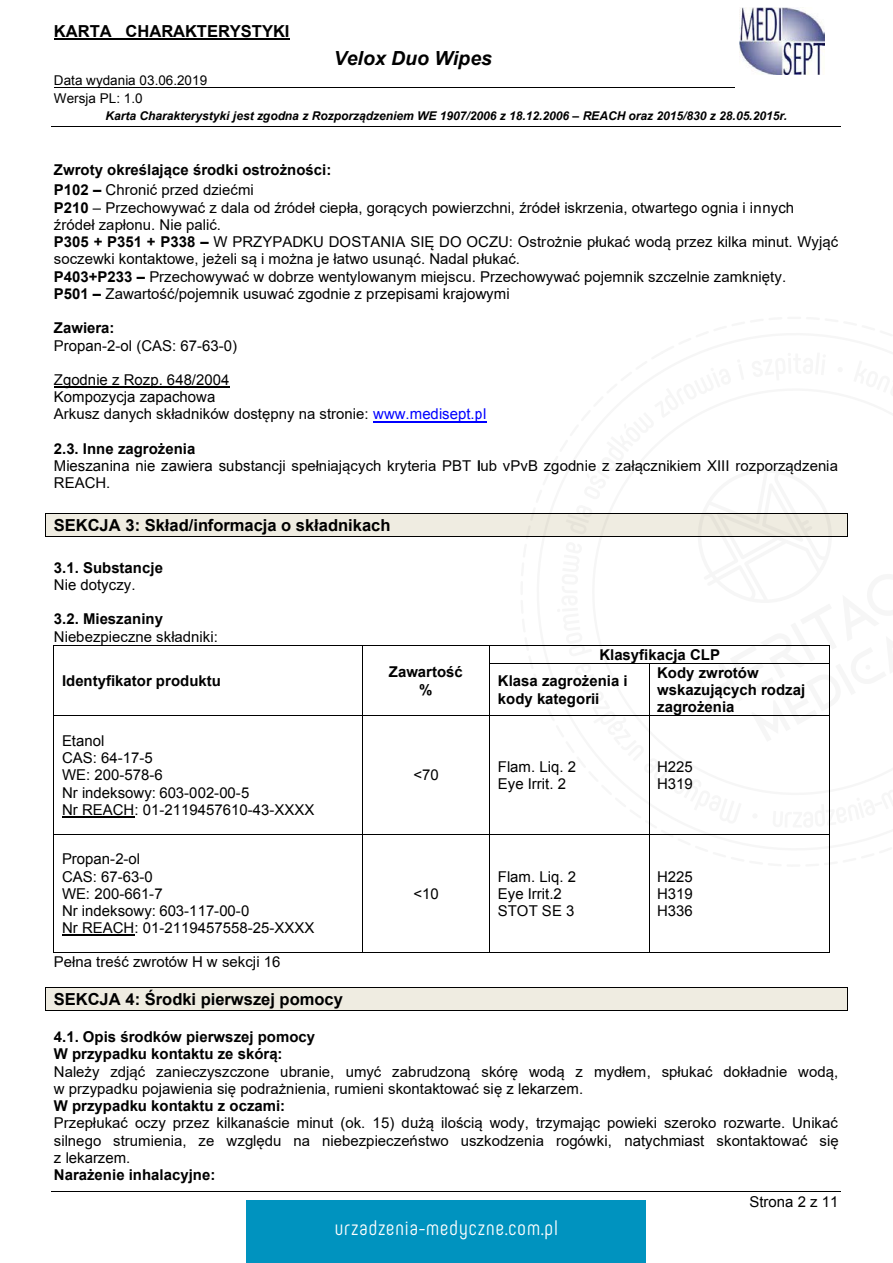
<style>
.page{position:relative;width:893px;height:1263px;background:#fff}
.page>*{position:absolute;margin:0;border:0;box-sizing:border-box;transform-origin:0 0}
.t1{font:21px "Phenomena";letter-spacing:.05em;color:#fff}
.t2{font:italic 700 19.5px "Arial";color:#000}
.t3{font:700 16.5px "Arial";color:#000}
.t4{font:15px/17.2px "Arial";color:#000}
.t5{font:700 15px/17.2px "Arial";color:#000}
.t6{font:13.5px/17.9px "Arial";color:#000}
.t7{font:italic 700 12px "Arial";letter-spacing:-.005em;color:#000}
.s1{font-weight:400}
.s2{font-weight:700}
.s3{color:#00f}
</style>
<div class="page">
<hr style="left:54px;top:39px;width:236px;height:1px;background:#000">
<hr style="left:54px;top:87px;width:680px;height:1px;background:#000">
<hr style="left:52px;top:126px;width:789px;height:1px;background:#000">
<hr style="left:52px;top:1191px;width:789px;height:1px;background:#000">
<img style="left:740px;top:8px;width:84px;height:66px">
<hr style="left:54px;top:387px;width:176px;height:1px;background:#000">
<hr style="left:373px;top:421px;width:113px;height:1px;background:#00f">
<div style="left:46px;top:514px;width:801px;height:22px;background:#efece1"></div>
<hr style="left:46px;top:514px;width:801px;height:1px;background:#000">
<hr style="left:46px;top:536px;width:801px;height:1px;background:#000">
<svg style="left:45px;top:514px;width:1px;height:23px"></svg>
<hr style="left:54px;top:645px;width:308px;height:1px;background:#000">
<hr style="left:363px;top:645px;width:126px;height:1px;background:#000">
<svg style="left:362px;top:645px;width:1px;height:19px"></svg>
<hr style="left:54px;top:664px;width:1px;height:51px;background:#000">
<hr style="left:362px;top:664px;width:1px;height:51px;background:#000">
<hr style="left:62px;top:817px;width:72px;height:1px;background:#000">
<hr style="left:54px;top:715px;width:308px;height:1px;background:#000">
<hr style="left:363px;top:715px;width:126px;height:1px;background:#000">
<hr style="left:54px;top:716px;width:1px;height:118px;background:#000">
<hr style="left:362px;top:716px;width:1px;height:118px;background:#000">
<hr style="left:62px;top:935px;width:72px;height:1px;background:#000">
<hr style="left:54px;top:834px;width:308px;height:1px;background:#000">
<hr style="left:363px;top:834px;width:126px;height:1px;background:#000">
<hr style="left:54px;top:834px;width:1px;height:118px;background:#000">
<hr style="left:54px;top:952px;width:308px;height:1px;background:#000">
<hr style="left:362px;top:834px;width:1px;height:118px;background:#000">
<hr style="left:363px;top:952px;width:126px;height:1px;background:#000">
<hr style="left:489px;top:834px;width:1px;height:118px;background:#000">
<hr style="left:490px;top:952px;width:159px;height:1px;background:#000">
<hr style="left:649px;top:834px;width:1px;height:118px;background:#000">
<hr style="left:650px;top:952px;width:179px;height:1px;background:#000">
<hr style="left:830px;top:834px;width:1px;height:118px;background:#000">
<div style="left:46px;top:988px;width:801px;height:22px;background:#efece1"></div>
<hr style="left:46px;top:987px;width:801px;height:1px;background:#000">
<hr style="left:46px;top:1010px;width:801px;height:1px;background:#000">
<svg style="left:45px;top:987px;width:1px;height:24px"></svg>
<svg style="left:847px;top:987px;width:1px;height:24px"></svg>
<div style="left:247px;top:1201px;width:399px;height:62px;background:#0093bf"></div>
<svg style="left:557px;top:513px;width:291px;height:315px"></svg>
<p class="t3" style="left:54px;top:20px;width:237px">KARTA CHARAKTERYSTYKI</p>
<h2 class="t2" style="left:334px;top:46px;width:160px">Velox Duo Wipes</h2>
<p class="t6" style="left:54px;top:72px;width:155px">Data wydania 03.06.2019<br>Wersja PL: 1.0</p>
<p class="t7" style="left:106px;top:108px;width:683px">Karta Charakterystyki jest zgodna z Rozporządzeniem WE 1907/2006 z 18.12.2006 – REACH oraz 2015/830 z 28.05.2015r.</p>
<p class="t5" style="left:54px;top:161px;width:279px;line-height:19.8px">Zwroty określające środki ostrożności:<br>P102 – <span class="s1">Chronić przed dziećmi</span></p>
<p class="t4" style="left:54px;top:199px;width:786px"><span class="s2">P210</span> – Przechowywać z dala od źródeł ciepła, gorących powierzchni, źródeł iskrzenia, otwartego ognia i innych źródeł zapłonu. Nie palić.<br><span class="s2">P305 + P351 + P338 –</span> W PRZYPADKU DOSTANIA SIĘ DO OCZU: Ostrożnie płukać wodą przez kilka minut. Wyjąć soczewki kontaktowe, jeżeli są i można je łatwo usunąć. Nadal płukać.<br><span class="s2">P403+P233 –</span> Przechowywać w dobrze wentylowanym miejscu. Przechowywać pojemnik szczelnie zamknięty.<br><span class="s2">P501 –</span> Zawartość/pojemnik usuwać zgodnie z przepisami krajowymi</p>
<p class="t5" style="left:54px;top:320px;width:62px">Zawiera:</p>
<p class="t4" style="left:54px;top:337px;width:185px">Propan-2-ol (CAS: 67-63-0)</p>
<p class="t4" style="left:54px;top:371px;width:434px">Zgodnie z Rozp. 648/2004<br>Kompozycja zapachowa<br>Arkusz danych składników dostępny na stronie: <span class="s3">www.medisept.pl</span></p>
<p class="t5" style="left:54px;top:441px;width:143px">2.3. Inne zagrożenia</p>
<p class="t4" style="left:54px;top:458px;width:785px">Mieszanina nie zawiera substancji spełniających kryteria PBT lub vPvB zgodnie z załącznikiem XIII rozporządzenia<br>REACH.</p>
<p class="t3" style="left:54px;top:514px;width:338px">SEKCJA 3: Skład/informacja o składnikach</p>
<p class="t5" style="left:54px;top:559px;width:111px">3.1. Substancje</p>
<p class="t4" style="left:54px;top:576px;width:83px">Nie dotyczy.</p>
<p class="t5" style="left:54px;top:611px;width:111px">3.2. Mieszaniny</p>
<p class="t4" style="left:54px;top:628px;width:165px">Niebezpieczne składniki:</p>
<p class="t5" style="left:62px;top:672px;width:160px">Identyfikator produktu</p>
<p class="t5" style="left:389px;top:664px;width:75px;text-align:center">Zawartość %</p>
<p class="t5" style="left:498px;top:641px;width:224px;line-height:26.7px;text-indent:101px">Klasyfikacja CLP<br>Klasa zagrożenia i</p>
<p class="t5" style="left:498px;top:690px;width:103px">kody kategorii</p>
<p class="t5" style="left:657px;top:664px;width:150px">Kody zwrotów wskazujących rodzaj zagrożenia</p>
<p class="t4" style="left:62px;top:732px;width:254px">Etanol<br>CAS: 64-17-5<br>WE: 200-578-6<br>Nr indeksowy: 603-002-00-5<br>Nr REACH: 01-2119457610-43-XXXX</p>
<p class="t4" style="left:62px;top:850px;width:254px">Propan-2-ol<br>CAS: 67-63-0<br>WE: 200-661-7<br>Nr indeksowy: 603-117-00-0<br>Nr REACH: 01-2119457558-25-XXXX</p>
<p class="t4" style="left:413px;top:767px;width:27px">&lt;70</p>
<p class="t4" style="left:498px;top:758px;width:80px">Flam. Liq. 2<br>Eye Irrit. 2</p>
<p class="t4" style="left:657px;top:758px;width:37px">H225<br>H319</p>
<p class="t4" style="left:413px;top:885px;width:27px">&lt;10</p>
<p class="t4" style="left:498px;top:868px;width:80px">Flam. Liq. 2<br>Eye Irrit.2<br>STOT SE 3</p>
<p class="t4" style="left:657px;top:868px;width:37px;text-align:justify">H225<br>H319<br>H336</p>
<p class="t4" style="left:54px;top:953px;width:228px">Pełna treść zwrotów H w sekcji 16</p>
<p class="t3" style="left:54px;top:988px;width:290px">SEKCJA 4: Środki pierwszej pomocy</p>
<p class="t5" style="left:54px;top:1029px;width:263px">4.1. Opis środków pierwszej pomocy<br>W przypadku kontaktu ze skórą:</p>
<p class="t4" style="left:54px;top:1063px;width:786px">Należy zdjąć zanieczyszczone ubranie, umyć zabrudzoną skórę wodą z mydłem, spłukać dokładnie wodą, w przypadku pojawienia się podrażnienia, rumieni skontaktować się z lekarzem.</p>
<p class="t5" style="left:54px;top:1097px;width:233px">W przypadku kontaktu z oczami:</p>
<p class="t4" style="left:54px;top:1114px;width:786px;text-align:justify">Przepłukać oczy przez kilkanaście minut (ok. 15) dużą ilością wody, trzymając powieki szeroko rozwarte. Unikać silnego strumienia, ze względu na niebezpieczeństwo uszkodzenia rogówki, natychmiast skontaktować się z lekarzem.</p>
<p class="t5" style="left:54px;top:1166px;width:163px">Narażenie inhalacyjne:</p>
<h1 class="t1" style="left:335px;top:1215px;width:225px">urzadzenia-medyczne.com.pl</h1>
<p class="t4" style="left:749px;top:1193px;width:91px">Strona 2 z 11</p>
</div>
